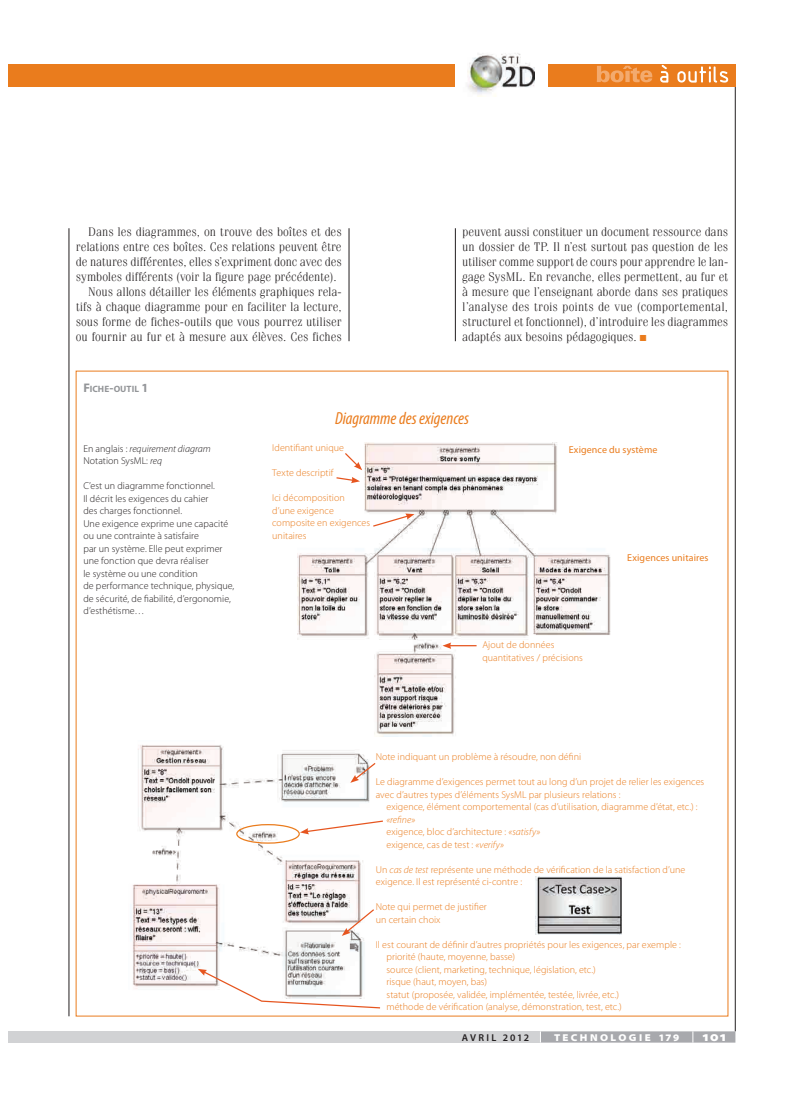
<style>
.page{position:relative;width:797px;height:1105px;background:#fff}
.page>*{position:absolute;margin:0;border:0;box-sizing:border-box;transform-origin:0 0}
.t1{font:italic condensed 17.5px "Myriad Pro";color:#ea7c1d}
.t2{font:900 semi-expanded 13.75px "Myriad Pro";color:#fff}
.t3{font:300 12.5px/15px "Fenice Std";letter-spacing:-.005em;color:#231f20;text-align:justify}
.t4{font:300 10px/12.5px "Myriad Pro";letter-spacing:.005em;color:#ea7c1d}
.t5{font:300 10px/12.5px "Myriad Pro";letter-spacing:.005em;color:#231f20}
.t6{font:10px "Myriad Pro";letter-spacing:.01em;color:#ea7c1d}
.t7{font:900 semi-expanded 10px "Myriad Pro";letter-spacing:.24em;color:#fff}
.t8{font:600 10px "Myriad Pro";letter-spacing:.205em;color:#231f20}
.t9{font:700 9.12px "Myriad Pro";letter-spacing:.005em;color:#939598}
.s1{font-size:12.5px}
.s2{color:#ea7c1d}
.s3{font-style:italic}
</style>
<div class="page">
<hr style="left:735px;top:86px;width:1px;height:945px;background:#231f20">
<div style="left:26px;top:64px;width:709px;height:22px;background:#ea7c1d"></div>
<div style="left:9px;top:64px;width:17px;height:22px;background:#ea7c1d"></div>
<div style="left:9px;top:1031px;width:17px;height:12px;background:#d1d2d4"></div>
<div style="left:26px;top:1031px;width:514px;height:12px;background:#d1d2d4"></div>
<svg style="left:540px;top:1031px;width:195px;height:12px;background:#aeafb2"></svg>
<svg style="left:596px;top:66px;width:56px;height:16px"></svg>
<svg style="left:660px;top:64px;width:9px;height:19px"></svg>
<svg style="left:677px;top:66px;width:51px;height:17px"></svg>
<hr style="left:69px;top:228px;width:1px;height:788px;background:#231f20">
<hr style="left:455px;top:228px;width:1px;height:113px;background:#231f20">
<hr style="left:349px;top:228px;width:1px;height:113px;background:#231f20">
<img style="left:298px;top:443px;width:313px;height:293px">
<svg style="left:343px;top:452px;width:19px;height:18px"></svg>
<svg style="left:335px;top:476px;width:25px;height:7px"></svg>
<svg style="left:372px;top:513px;width:42px;height:15px"></svg>
<svg style="left:442px;top:642px;width:34px;height:7px"></svg>
<img style="left:132px;top:745px;width:238px;height:244px">
<div style="left:236px;top:824px;width:64px;height:20px;border:1px solid #ea7c1d;border-radius:50%"></div>
<svg style="left:300px;top:820px;width:83px;height:14px"></svg>
<svg style="left:350px;top:762px;width:26px;height:21px"></svg>
<svg style="left:342px;top:908px;width:32px;height:28px"></svg>
<img style="left:535px;top:877px;width:86px;height:57px">
<svg style="left:198px;top:969px;width:183px;height:40px"></svg>
<div style="left:455px;top:46px;width:92px;height:58px;background:#fff"></div>
<img style="left:467px;top:53px;width:68px;height:43px">
<p class="t3" style="left:88px;top:224px;width:255px">Dans les diagrammes, on trouve des boîtes et des</p>
<p class="t3" style="left:76px;top:239px;width:267px">relations entre ces boîtes. Ces relations peuvent être</p>
<p class="t3" style="left:76px;top:254px;width:267px">de natures différentes, elles s’expriment donc avec des</p>
<p class="t3" style="left:76px;top:269px;width:262px">symboles différents (voir la figure page précédente).</p>
<p class="t3" style="left:88px;top:284px;width:255px">Nous allons détailler les éléments graphiques rela-</p>
<p class="t3" style="left:76px;top:299px;width:267px">tifs à chaque diagramme pour en faciliter la lecture,</p>
<p class="t3" style="left:76px;top:314px;width:267px">sous forme de fiches-outils que vous pourrez utiliser</p>
<p class="t3" style="left:76px;top:329px;width:267px">ou fournir au fur et à mesure aux élèves. Ces fiches</p>
<p class="t9" style="left:83px;top:382px;width:67px"><span class="s1">F</span>ICHE<span class="s1">-</span>OUTIL <span class="s1">1</span></p>
<p class="t3" style="left:462px;top:224px;width:267px">peuvent aussi constituer un document ressource dans un dossier de TP. Il n’est surtout pas question de les utiliser comme support de cours pour apprendre le lan&shy;gage SysML. En revanche, elles permettent, au fur et à mesure que l’enseignant aborde dans ses pratiques l’analyse des trois points de vue (comportemental, structurel et fonctionnel), d’introduire les diagrammes adaptés aux besoins pédagogiques. <span class="s2">■</span></p>
<p class="t5" style="left:83px;top:442px;width:129px">En anglais : <span class="s3">requirement diagram<br></span>Notation SysML: <span class="s3">req</span></p>
<p class="t5" style="left:83px;top:479px;width:152px">C’est un diagramme fonctionnel.<br>Il décrit les exigences du cahier<br>des charges fonctionnel.<br>Une exigence exprime une capacité ou une contrainte à satisfaire<br>par un système. Elle peut exprimer une fonction que devra réaliser<br>le système ou une condition<br>de performance technique, physique, de sécurité, de fiabilité, d’ergonomie, d’esthétisme…</p>
<h1 class="t1" style="left:335px;top:408px;width:135px">Diagramme des exigences</h1>
<p class="t4" style="left:272px;top:442px;width:73px">Identifiant unique</p>
<p class="t4" style="left:272px;top:467px;width:63px">Texte descriptif</p>
<p class="t4" style="left:272px;top:492px;width:99px">Ici décomposition<br>d’une exigence composite en exigences unitaires</p>
<p class="t6" style="left:568px;top:443px;width:90px">Exigence du système</p>
<p class="t6" style="left:627px;top:551px;width:83px">Exigences unitaires</p>
<p class="t4" style="left:482px;top:639px;width:102px">Ajout de données quantitatives / précisions</p>
<p class="t4" style="left:376px;top:750px;width:207px">Note indiquant un problème à résoudre, non défini</p>
<p class="t4" style="left:376px;top:775px;width:330px">Le diagramme d’exigences permet tout au long d’un projet de relier les exigences avec d’autres types d’éléments SysML par plusieurs relations :</p>
<p class="t4" style="left:386px;top:800px;width:313px">exigence, élément comportemental (cas d’utilisation, diagramme d’état, etc.) :</p>
<p class="t4" style="left:386px;top:813px;width:155px"><span class="s3">«refine»<br></span>exigence, bloc d’architecture : <span class="s3">«satisfy» </span>exigence, cas de test : <span class="s3">«verify»</span></p>
<p class="t4" style="left:376px;top:863px;width:311px">Un <span class="s3">cas de test</span> représente une méthode de vérification de la satisfaction d’une exigence. Il est représenté ci-contre :</p>
<p class="t4" style="left:376px;top:900px;width:112px">Note qui permet de justifier un certain choix</p>
<p class="t4" style="left:386px;top:938px;width:296px;text-indent:-11px">Il est courant de définir d’autres propriétés pour les exigences, par exemple : priorité (haute, moyenne, basse)<br>source (client, marketing, technique, législation, etc.)<br>risque (haut, moyen, bas)<br>statut (proposée, validée, implémentée, testée, livrée, etc.)<br>méthode de vérification (analyse, démonstration, test, etc.)</p>
<p class="t8" style="left:462px;top:1031px;width:69px">AVRIL 2012</p>
<p class="t7" style="left:554px;top:1030px;width:127px">TECHNOLOGIE 179</p>
<h2 class="t2" style="left:702px;top:1027px;width:25px">101</h2>
</div>
